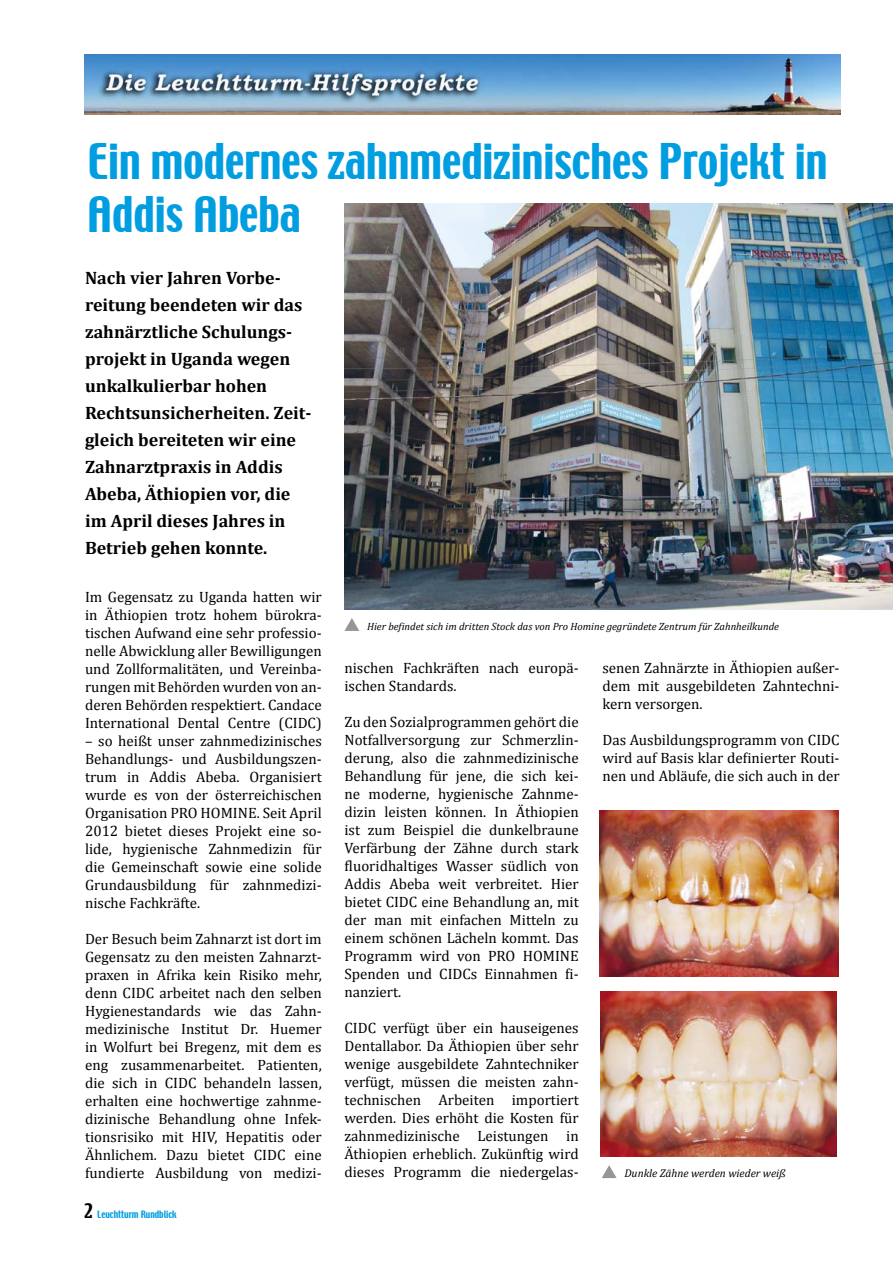
<style>
.page{position:relative;width:893px;height:1263px;background:#fff}
.page>*{position:absolute;margin:0;border:0;box-sizing:border-box;transform-origin:0 0}
.t1{font:43.5px/52.2px "Techno";color:#009ee0}
.t2{font:700 18px/27px "Cambria";color:#000}
.t3{font:15px/18px "Cambria";color:#000;text-align:justify}
.t4{font:italic 11.25px "Cambria";color:#000}
.t5{font:italic 10.5px "Cambria";color:#000}
.t6{font:9px "Techno";color:#009ee0}
.s1{font-size:18px;color:#000}
</style>
<div class="page">
<img style="left:84px;top:54px;width:756px;height:61px">
<svg style="left:602px;top:1165px;width:15px;height:13px"></svg>
<svg style="left:344px;top:618px;width:15px;height:13px"></svg>
<img style="left:344px;top:203px;width:549px;height:406px">
<img style="left:600px;top:810px;width:238px;height:166px">
<img style="left:601px;top:992px;width:236px;height:165px">
<h1 class="t1" style="left:87px;top:138px;width:742px">Ein modernes zahnmedizinisches Projekt in<br>Addis Abeba</h1>
<p class="t2" style="left:85px;top:263px;width:228px">Nach vier Jahren Vorbe&shy;reitung beendeten wir das zahnärztliche Schulungs&shy;projekt in Uganda wegen unkalkulierbar hohen<br>Rechtsunsicherheiten. Zeit&shy;gleich bereiteten wir eine<br>Zahnarztpraxis in Addis<br>Abeba, Äthiopien vor, die im April dieses Jahres in<br>Betrieb gehen konnte.</p>
<p class="t3" style="left:85px;top:587px;width:238px">Im Gegensatz zu Uganda hatten wir in Äthiopien trotz hohem bürokra&shy;tischen Aufwand eine sehr professio&shy;nelle Abwicklung aller Bewilligungen und Zollformalitäten, und Vereinba&shy;rungen mit Behörden wurden von an&shy;deren Behörden respektiert. Candace International Dental Centre (CIDC)</p>
<p class="t3" style="left:85px;top:731px;width:238px">– so heißt unser zahnmedizinisches Behandlungs- und Ausbildungszen&shy;trum in Addis Abeba. Organisiert wurde es von der österreichischen Organisation PRO HOMINE. Seit April 2012 bietet dieses Projekt eine so&shy;lide, hygienische Zahnmedizin für die Gemeinschaft sowie eine solide Grundausbildung für zahnmedizi&shy;nische Fachkräfte.</p>
<p class="t3" style="left:85px;top:929px;width:238px">Der Besuch beim Zahnarzt ist dort im Gegensatz zu den meisten Zahnarzt&shy;praxen in Afrika kein Risiko mehr, denn CIDC arbeitet nach den selben Hygienestandards wie das Zahn&shy;medizinische Institut Dr. Huemer in Wolfurt bei Bregenz, mit dem es eng zusammenarbeitet. Patienten, die sich in CIDC behandeln lassen, erhalten eine hochwertige zahnme&shy;dizinische Behandlung ohne Infek&shy;tionsrisiko mit HIV, Hepatitis oder Ähnlichem. Dazu bietet CIDC eine fundierte Ausbildung von medizi-</p>
<p class="t6" style="left:84px;top:1208px;width:94px"><span class="s1">2</span> Leuchtturm Rundblick</p>
<p class="t5" style="left:367px;top:620px;width:413px">Hier befindet sich im dritten Stock das von Pro Homine gegründete Zentrum für Zahnheilkunde</p>
<p class="t3" style="left:344px;top:659px;width:236px">nischen Fachkräften nach europä&shy;ischen Standards.</p>
<p class="t3" style="left:344px;top:713px;width:236px">Zu den Sozialprogrammen gehört die Notfallversorgung zur Schmerzlin&shy;derung, also die zahnmedizinische Behandlung für jene, die sich kei&shy;ne moderne, hygienische Zahnme&shy;dizin leisten können. In Äthiopien ist zum Beispiel die dunkelbraune Verfärbung der Zähne durch stark fluoridhaltiges Wasser südlich von Addis Abeba weit verbreitet. Hier bietet CIDC eine Behandlung an, mit der man mit einfachen Mitteln zu einem schönen Lächeln kommt. Das Programm wird von PRO HOMINE Spenden und CIDCs Einnahmen fi&shy;nanziert.</p>
<p class="t3" style="left:344px;top:1019px;width:236px">CIDC verfügt über ein hauseigenes Dentallabor. Da Äthiopien über sehr wenige ausgebildete Zahntechniker verfügt, müssen die meisten zahn&shy;technischen Arbeiten importiert werden. Dies erhöht die Kosten für zahnmedizinische Leistungen in Äthiopien erheblich. Zukünftig wird dieses Programm die niedergelas-</p>
<p class="t3" style="left:602px;top:659px;width:239px">senen Zahnärzte in Äthiopien außer&shy;dem mit ausgebildeten Zahntechni&shy;kern versorgen.</p>
<p class="t3" style="left:602px;top:731px;width:239px">Das Ausbildungsprogramm von CIDC wird auf Basis klar definierter Routi&shy;nen und Abläufe, die sich auch in der</p>
<p class="t4" style="left:624px;top:1166px;width:163px">Dunkle Zähne werden wieder weiß</p>
</div>
